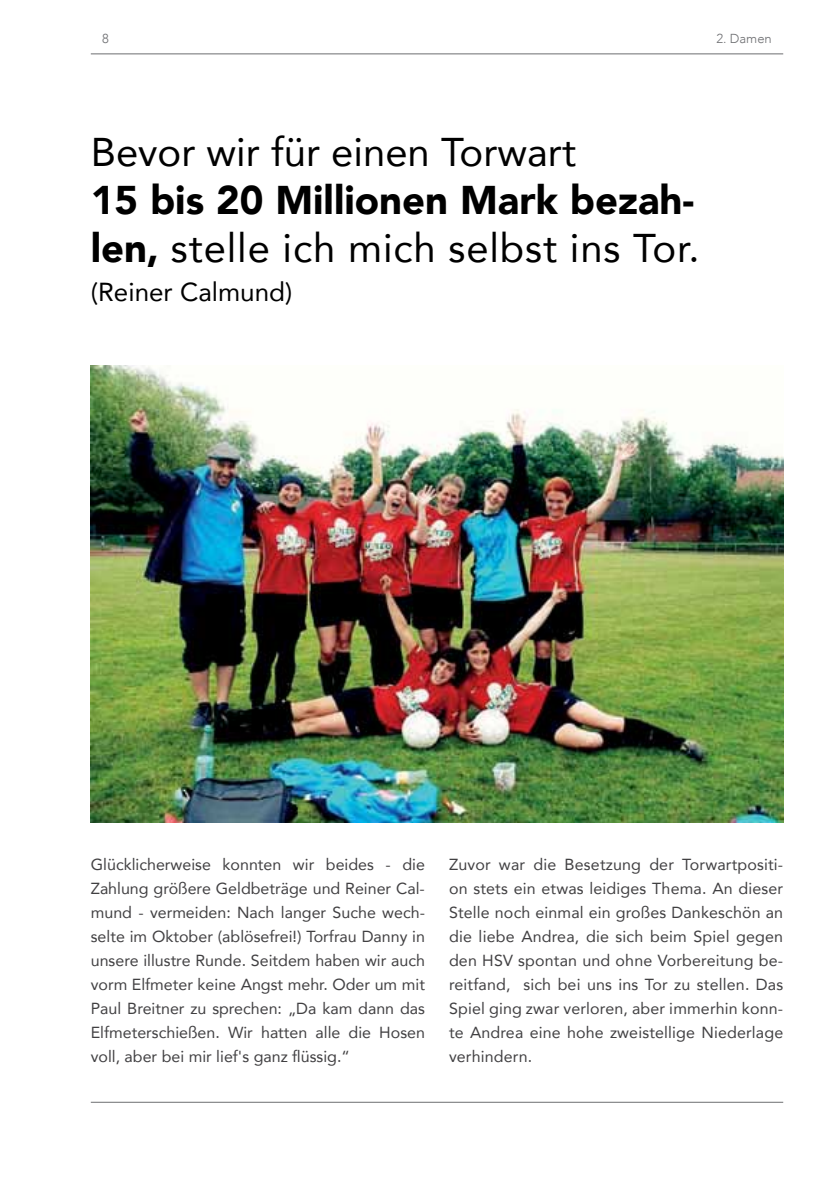
<style>
.page{position:relative;width:840px;height:1191px;background:#fff}
.page>*{position:absolute;margin:0;border:0;box-sizing:border-box;transform-origin:0 0}
.t1{font:900 40px/48px "Avenir";color:#000}
.t2{font:40px "Avenir";color:#000}
.t3{font:26px "Avenir";color:#000}
.t4{font:16px/24px "Avenir";color:#414042;text-align:justify}
.t5{font:300 13px "Avenir";color:#6d6e71}
.s1{font-weight:400}
</style>
<div class="page">
<hr style="left:91px;top:53px;width:691px;height:1px;background:#6d6e71">
<hr style="left:91px;top:1101px;width:691px;height:1px;background:#6d6e71">
<img style="left:91px;top:366px;width:691px;height:456px">
<p class="t5" style="left:102px;top:31px;width:8px">8</p>
<p class="t5" style="left:716px;top:31px;width:57px">2. Damen</p>
<h1 class="t2" style="left:91px;top:120px;width:486px">Bevor wir für einen Torwart</h1>
<h1 class="t1" style="left:91px;top:175px;width:610px">15 bis 20 Millionen Mark bezah&shy;len, <span class="s1">stelle ich mich selbst ins Tor.</span></h1>
<h2 class="t3" style="left:91px;top:271px;width:203px">(Reiner Calmund)</h2>
<p class="t4" style="left:91px;top:852px;width:335px">Glücklicherweise konnten wir beides - die Zahlung größere Geldbeträge und Reiner Cal&shy;mund - vermeiden: Nach langer Suche wech&shy;selte im Oktober (ablösefrei!) Torfrau Danny in unsere illustre Runde. Seitdem haben wir auch vorm Elfmeter keine Angst mehr. Oder um mit Paul Breitner zu sprechen: „Da kam dann das Elfmeterschießen. Wir hatten alle die Hosen voll, aber bei mir lief's ganz flüssig.“</p>
<p class="t4" style="left:449px;top:852px;width:335px">Zuvor war die Besetzung der Torwartpositi&shy;on stets ein etwas leidiges Thema. An dieser Stelle noch einmal ein großes Dankeschön an die liebe Andrea, die sich beim Spiel gegen den HSV spontan und ohne Vorbereitung be&shy;reitfand, sich bei uns ins Tor zu stellen. Das Spiel ging zwar verloren, aber immerhin konn&shy;te Andrea eine hohe zweistellige Niederlage verhindern.</p>
</div>
